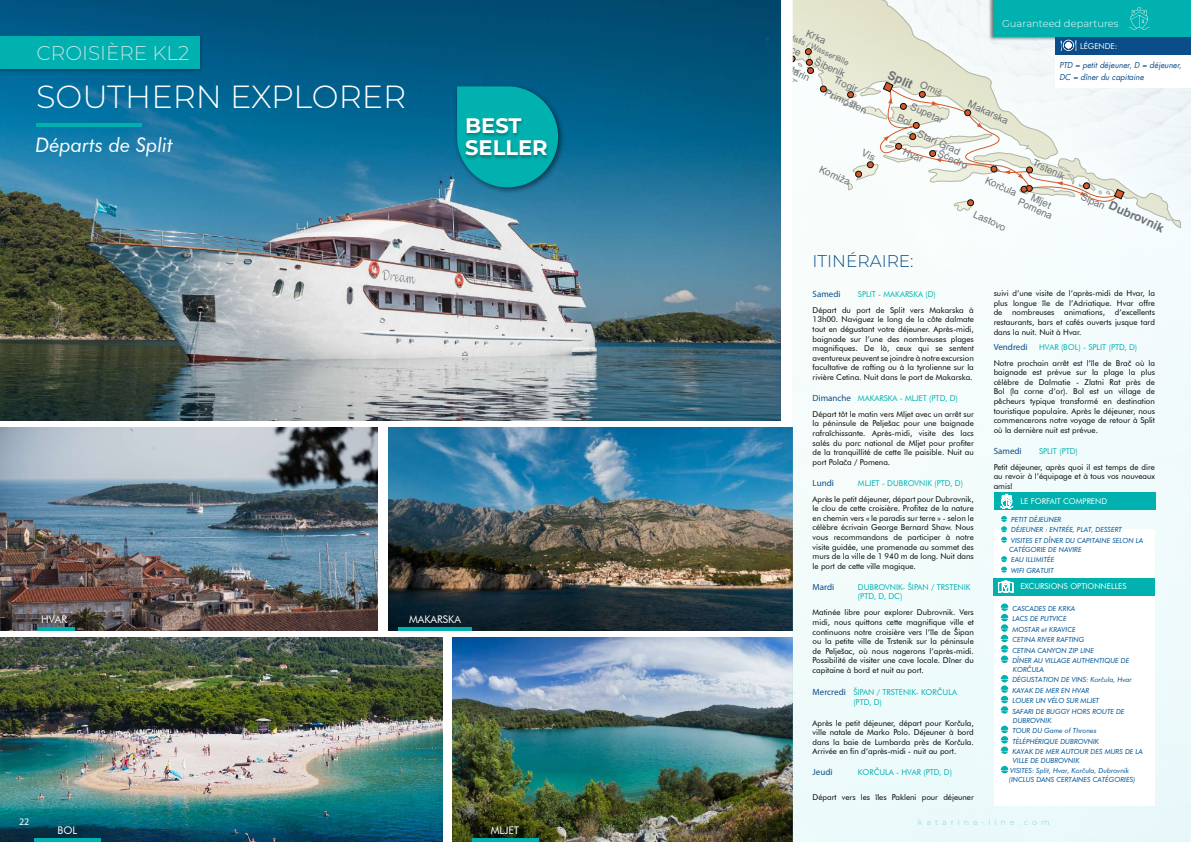
<style>
.page{position:relative;width:1191px;height:842px;background:#fff}
.page>*{position:absolute;margin:0;border:0;box-sizing:border-box;transform-origin:0 0}
.t1{font:300 32px "Montserrat";color:#fff}
.t2{font:700 21px/22px "Montserrat";color:#fff}
.t3{font:italic 20px "Futura BT";color:#fff}
.t4{font:300 20px "Montserrat";color:#bae3e2}
.t5{font:300 17px "Montserrat";color:#0b4d88}
.t6{font:700 12px "Helvetica CE";color:#6d6e71}
.t7{font:10.5px "Futura BT";color:#fff}
.t8{font:10px/8.4px "Helvetica CE";color:#6d6e71}
.t9{font:300 10px "Montserrat";color:#fff}
.t10{font:10px "Myriad Pro";color:#fff}
.t11{font:9px "Myriad Pro";color:#0b4d88}
.t12{font:8px/9.6px "Futura BT";color:#000;text-align:justify}
.t13{font:8px/9.6px "Futura BT";color:#00b1b0}
.t14{font:italic 8px/11.4px "Futura LT";color:#0b4d88}
.t15{font:8px "Futura BT";letter-spacing:-.005em;color:#fff}
.t16{font:8px "Helvetica CE";color:#6d6e71}
.t17{font:300 8px "Montserrat";letter-spacing:.49em;color:#8bd2d3}
.t18{font:italic 7px/10.4px "Futura BT";color:#005596}
.s1{font-family:"Myriad Pro";font-size:9px;color:#0b4d88}
.s2{color:#00b1b0}
</style>
<div class="page">
<img style="left:453px;top:638px;width:339px;height:204px">
<img style="left:0;top:428px;width:377px;height:202px">
<img style="left:388px;top:428px;width:404px;height:202px">
<img style="left:0;top:0;width:780px;height:420px">
<img style="left:0;top:638px;width:442px;height:204px">
<hr style="left:36px;top:123px;width:106px;height:3px;background:#00b1b0">
<div style="left:453px;top:83px;width:112px;height:112px;background:#000;opacity:.52"></div>
<svg style="left:457px;top:86px;width:101px;height:101px;background:#049da6"></svg>
<div style="left:463px;top:117px;width:86px;height:44px;background:#000;opacity:.3"></div>
<hr style="left:398px;top:627px;width:74px;height:3px;background:#00b1b0">
<hr style="left:38px;top:627px;width:37px;height:3px;background:#00b1b0">
<div style="left:0;top:36px;width:204px;height:38px;background:#000;opacity:.33"></div>
<div style="left:0;top:36px;width:200px;height:32px;background:#00b1b0"></div>
<img style="left:763px;top:0;width:18px;height:231px">
<div style="left:792px;top:0;width:399px;height:842px;background:#f2fbfb"></div>
<div style="left:994px;top:529px;width:161px;height:277px;background:#fff"></div>
<svg style="left:1000px;top:603px;width:8px;height:60px"></svg>
<svg style="left:1000px;top:675px;width:8px;height:39px"></svg>
<svg style="left:1000px;top:726px;width:8px;height:28px"></svg>
<svg style="left:1000px;top:766px;width:8px;height:7px"></svg>
<div style="left:993px;top:578px;width:162px;height:17px;background:#00b1b0"></div>
<svg style="left:998px;top:581px;width:15px;height:12px"></svg>
<div style="left:988px;top:0;width:203px;height:41px;background:#000;opacity:.5"></div>
<div style="left:993px;top:0;width:198px;height:36px;background:#00b1b0"></div>
<svg style="left:1129px;top:8px;width:20px;height:22px"></svg>
<div style="left:994px;top:492px;width:161px;height:18px;background:#00b1b0"></div>
<svg style="left:1000px;top:494px;width:13px;height:15px"></svg>
<svg style="left:1001px;top:516px;width:6px;height:27px"></svg>
<svg style="left:1001px;top:556px;width:6px;height:17px"></svg>
<hr style="left:35px;top:838px;width:66px;height:4px;background:#00b1b0">
<hr style="left:472px;top:838px;width:66px;height:4px;background:#00b1b0">
<div style="left:1055px;top:37px;width:136px;height:51px;background:#fff"></div>
<div style="left:1055px;top:37px;width:136px;height:18px;background:#0b4d88"></div>
<svg style="left:792px;top:40px;width:332px;height:170px"></svg>
<h3 class="t4" style="left:37px;top:40px;width:154px">CROISIÈRE KL2</h3>
<h1 class="t1" style="left:36px;top:74px;width:372px">SOUTHERN EXPLORER</h1>
<h3 class="t3" style="left:35px;top:133px;width:139px">Départs de Split</h3>
<h2 class="t2" style="left:465px;top:114px;width:84px">BEST<br>SELLER</h2>
<h3 class="t7" style="left:41px;top:613px;width:27px">HVAR</h3>
<h3 class="t7" style="left:409px;top:613px;width:53px">MAKARSKA</h3>
<p class="t10" style="left:19px;top:815px;width:12px">22</p>
<h3 class="t7" style="left:57px;top:824px;width:21px">BOL</h3>
<h3 class="t7" style="left:491px;top:824px;width:30px">MLJET</h3>
<p class="t9" style="left:1002px;top:17px;width:118px">Guaranteed departures</p>
<p class="t16" style="left:777px;top:25px;width:82px;rotate:25deg">waterfalls / Wasserfälle</p>
<p class="t8" style="left:808px;top:29px;width:22px;rotate:25deg">Krka</p>
<p class="t15" style="left:1080px;top:41px;width:39px">LÉGENDE:</p>
<p class="t8" style="left:840px;top:67px;width:26px;text-indent:-25px;rotate:25deg">Šibenik<br>Trogir</p>
<p class="t14" style="left:1059px;top:60px;width:124px">PTD = petit déjeuner, D = déjeuner,<br>DC = dîner du capitaine</p>
<p class="t8" style="left:788px;top:64px;width:27px;rotate:25deg">Zlarin</p>
<h3 class="t6" style="left:891px;top:68px;width:28px;rotate:25deg">Split</h3>
<p class="t8" style="left:907px;top:96px;width:44px;line-height:15.6px;text-indent:7px;rotate:25deg">Supetar<br>Bol</p>
<p class="t8" style="left:920px;top:129px;width:47px;rotate:25deg">Stari Grad</p>
<p class="t8" style="left:922px;top:80px;width:25px;rotate:25deg">Omiš</p>
<p class="t8" style="left:827px;top:88px;width:47px;rotate:25deg">Primošten</p>
<p class="t8" style="left:970px;top:99px;width:45px;rotate:25deg">Makarska</p>
<p class="t8" style="left:905px;top:147px;width:22px;rotate:25deg">Hvar</p>
<p class="t8" style="left:940px;top:149px;width:33px;rotate:25deg">Šćedro</p>
<p class="t8" style="left:822px;top:165px;width:34px;rotate:25deg">Komiža</p>
<p class="t8" style="left:1035px;top:158px;width:36px;rotate:25deg">Trstenik</p>
<p class="t8" style="left:987px;top:176px;width:35px;rotate:25deg">Korčula</p>
<p class="t8" style="left:1024px;top:188px;width:38px;line-height:9.5px;text-align:center;rotate:25deg">Mljet<br>Pomena</p>
<p class="t8" style="left:1083px;top:192px;width:27px;rotate:25deg">Šipan</p>
<p class="t8" style="left:975px;top:209px;width:36px;rotate:25deg">Lastovo</p>
<h3 class="t6" style="left:1112px;top:197px;width:60px;rotate:25deg">Dubrovnik</h3>
<h3 class="t5" style="left:812px;top:250px;width:102px">ITINÉRAIRE:</h3>
<p class="t11" style="left:812px;top:288px;width:29px">Samedi</p>
<p class="t13" style="left:858px;top:289px;width:79px">SPLIT - MAKARSKA (D)</p>
<p class="t12" style="left:812px;top:305px;width:163px">Départ du port de Split vers Makarska à 13h00. Naviguez le long de la côte dalmate tout en dégustant votre déjeuner. Après-midi, baignade sur l’une des nombreuses plages magnifiques. De là, ceux qui se sentent aventureux peuvent se joindre à notre excursion facultative de rafting ou à la tyrolienne sur la rivière Cetina. Nuit dans le port de Makarska.</p>
<p class="t12" style="left:812px;top:390px;width:163px;line-height:16.1px"><span class="s1">Dimanche</span> <span class="s2">MAKARSKA - MLJET (PTD, D)<br></span>Départ tôt le matin vers Mljet avec un arrêt sur</p>
<p class="t12" style="left:812px;top:419px;width:163px">la péninsule de Pelješac pour une baignade rafraîchissante. Après-midi, visite des lacs salés du parc national de Mljet pour profiter de la tranquillité de cette île paisible. Nuit au port Polača / Pomena.</p>
<p class="t11" style="left:812px;top:477px;width:23px">Lundi</p>
<p class="t13" style="left:858px;top:478px;width:107px">MLJET - DUBROVNIK (PTD, D)</p>
<p class="t12" style="left:812px;top:494px;width:163px">Après le petit déjeuner, départ pour Dubrovnik, le clou de cette croisière. Profitez de la nature en chemin vers « le paradis sur terre » - selon le célèbre écrivain George Bernard Shaw. Nous vous recommandons de participer à notre visite guidée, une promenade au sommet des murs de la ville de 1 940 m de long. Nuit dans le port de cette ville magique.</p>
<p class="t11" style="left:812px;top:581px;width:23px">Mardi</p>
<p class="t13" style="left:858px;top:582px;width:114px">DUBROVNIK- ŠIPAN / TRSTENIK (PTD, D, DC)</p>
<p class="t12" style="left:812px;top:608px;width:163px">Matinée libre pour explorer Dubrovnik. Vers midi, nous quittons cette magnifique ville et continuons notre croisière vers l’île de Šipan ou la petite ville de Trstenik sur la péninsule de Pelješac, où nous nagerons l’après-midi.<br>Possibilité de visiter une cave locale. Dîner du capitaine à bord et nuit au port.</p>
<p class="t13" style="left:853px;top:687px;width:105px;text-indent:-41px"><span class="s1">Mercredi</span> ŠIPAN / TRSTENIK- KORČULA (PTD, D)</p>
<p class="t12" style="left:812px;top:718px;width:163px">Après le petit déjeuner, départ pour Korčula, ville natale de Marko Polo. Déjeuner à bord dans la baie de Lumbarda près de Korčula.<br>Arrivée en fin d’après-midi - nuit au port.</p>
<p class="t11" style="left:812px;top:766px;width:21px">Jeudi</p>
<p class="t13" style="left:858px;top:767px;width:96px">KORČULA - HVAR (PTD, D)</p>
<p class="t12" style="left:812px;top:792px;width:163px">Départ vers les îles Pakleni pour déjeuner</p>
<p class="t12" style="left:993px;top:288px;width:163px">suivi d’une visite de l’après-midi de Hvar, la plus longue île de l’Adriatique. Hvar offre de nombreuses animations, d’excellents restaurants, bars et cafés ouverts jusque tard dans la nuit. Nuit à Hvar.</p>
<p class="t11" style="left:993px;top:341px;width:35px">Vendredi</p>
<p class="t13" style="left:1039px;top:342px;width:100px">HVAR (BOL) - SPLIT (PTD, D)</p>
<p class="t12" style="left:993px;top:358px;width:163px">Notre prochain arrêt est l’île de Brač où la baignade est prévue sur la plage la plus célèbre de Dalmatie - Zlatni Rat près de Bol (la corne d’or). Bol est un village de pêcheurs typique transformé en destination touristique populaire. Après le déjeuner, nous commencerons notre voyage de retour à Split où la dernière nuit est prévue.</p>
<p class="t11" style="left:993px;top:445px;width:29px">Samedi</p>
<p class="t13" style="left:1039px;top:446px;width:40px">SPLIT (PTD)</p>
<p class="t12" style="left:993px;top:462px;width:163px">Petit déjeuner, après quoi il est temps de dire au revoir à l’équipage et à tous vos nouveaux amis!</p>
<p class="t15" style="left:1020px;top:496px;width:88px">LE FORFAIT COMPREND</p>
<p class="t18" style="left:1011px;top:514px;width:134px">PETIT DÉJEUNER<br>DÉJEUNER : ENTRÉE, PLAT, DESSERT<br>VISITES ET DÎNER DU CAPITAINE SELON LA</p>
<p class="t18" style="left:1009px;top:544px;width:74px">CATÉGORIE DE NAVIRE<br>EAU ILLIMITÉE<br>WIFI GRATUIT</p>
<p class="t15" style="left:1020px;top:581px;width:108px">EXCURSIONS OPTIONNELLES</p>
<p class="t18" style="left:1012px;top:603px;width:118px">CASCADES DE KRKA<br>LACS DE PLITVICE<br>MOSTAR et KRAVICE<br>CETINA RIVER RAFTING<br>CETINA CANYON ZIP LINE<br>DÎNER AU VILLAGE AUTHENTIQUE DE</p>
<p class="t18" style="left:1012px;top:664px;width:121px">KORČULA<br>DÉGUSTATION DE VINS: Korčula, Hvar<br>KAYAK DE MER EN HVAR<br>LOUER UN VÉLO SUR MLJET<br>SAFARI DE BUGGY HORS ROUTE DE</p>
<p class="t18" style="left:1012px;top:715px;width:132px">DUBROVNIK<br>TOUR DU Game of Thrones<br>TÉLÉPHÉRIQUE DUBROVNIK<br>KAYAK DE MER AUTOUR DES MURS DE LA</p>
<p class="t18" style="left:1010px;top:755px;width:120px;text-indent:3px">VILLE DE DUBROVNIK<br>VISITES: Split, Hvar, Korčula, Dubrovnik</p>
<p class="t18" style="left:1009px;top:775px;width:128px">(INCLUS DANS CERTAINES CATÉGORIES)</p>
<p class="t17" style="left:918px;top:816px;width:133px">katarina-line.com</p>
</div>
